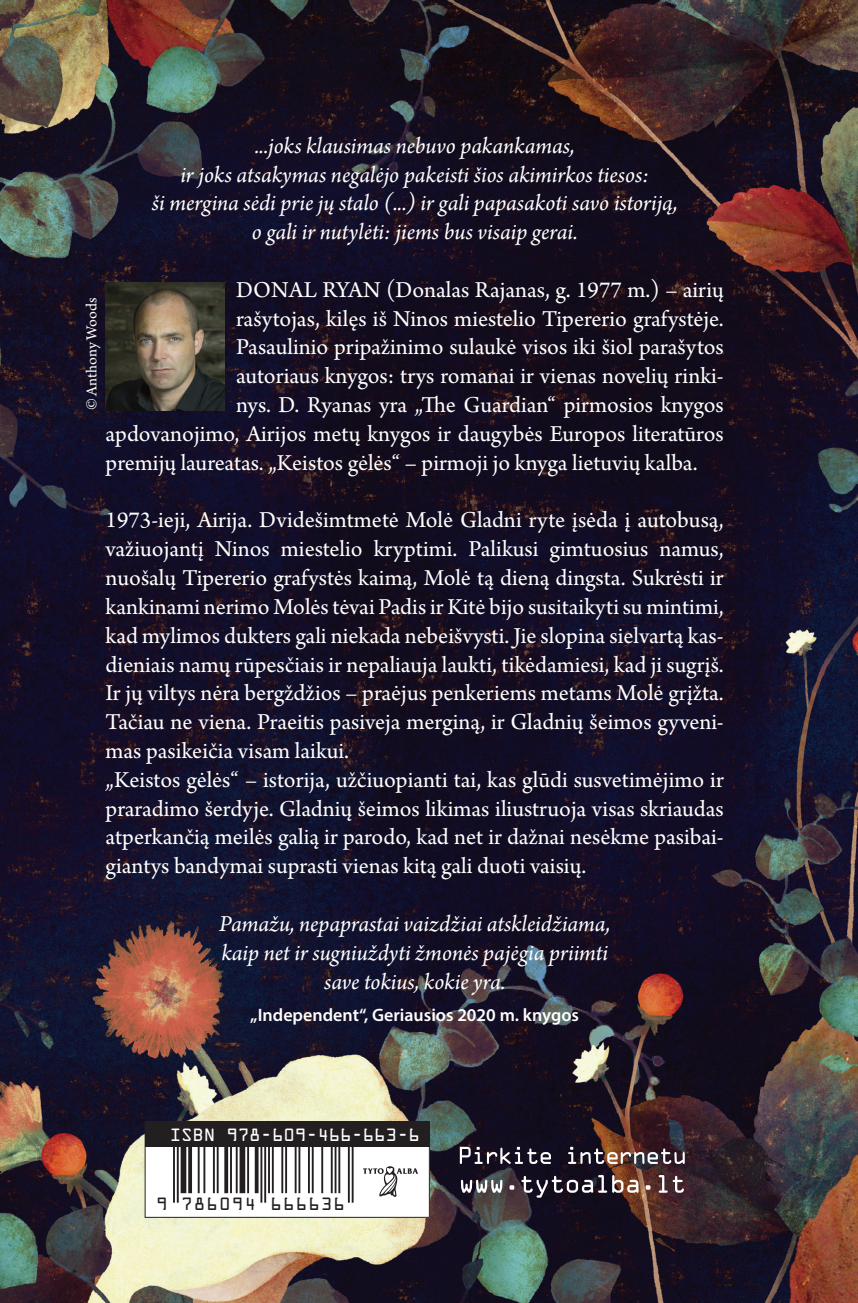
<style>
.page{position:relative;width:858px;height:1303px;background:#fff}
.page>*{position:absolute;margin:0;border:0;box-sizing:border-box;transform-origin:0 0}
.t1{font:24px/28.8px "Arno Pro";color:#fff;text-align:justify}
.t2{font:italic 24px/28.8px "Arno Pro";letter-spacing:-.005em;color:#fff;text-align:center}
.t3{font:600 18px "Myriad Pro";color:#fff}
.t4{font:16px "OCRA Std";letter-spacing:-.01em;color:#fff}
.t5{font:16px "OCRA Std";letter-spacing:.07em;color:#231f20}
.t6{font:16px "Arno Pro";color:#fff}
</style>
<div class="page">
<img style="left:0;top:0;width:858px;height:1302px">
<div style="left:145px;top:1121px;width:284px;height:95px;background:#fff"></div>
<div style="left:145px;top:1121px;width:284px;height:25px;background:#231f20"></div>
<svg style="left:363px;top:1166px;width:55px;height:31px"></svg>
<hr style="left:177px;top:1145px;width:2px;height:57px;background:#231f20">
<hr style="left:173px;top:1145px;width:2px;height:57px;background:#231f20">
<div style="left:181px;top:1145px;width:5px;height:47px;background:#231f20"></div>
<svg style="left:188px;top:1146px;width:4px;height:46px"></svg>
<hr style="left:217px;top:1145px;width:2px;height:47px;background:#231f20">
<hr style="left:213px;top:1145px;width:2px;height:47px;background:#231f20">
<hr style="left:203px;top:1145px;width:2px;height:47px;background:#231f20">
<hr style="left:198px;top:1145px;width:2px;height:47px;background:#231f20">
<svg style="left:224px;top:1146px;width:4px;height:46px"></svg>
<hr style="left:236px;top:1145px;width:2px;height:47px;background:#231f20">
<hr style="left:230px;top:1145px;width:2px;height:47px;background:#231f20">
<div style="left:239px;top:1145px;width:6px;height:47px;background:#231f20"></div>
<hr style="left:247px;top:1145px;width:2px;height:47px;background:#231f20">
<hr style="left:255px;top:1145px;width:3px;height:47px;background:#231f20">
<hr style="left:352px;top:1145px;width:1px;height:57px;background:#231f20">
<hr style="left:348px;top:1145px;width:2px;height:57px;background:#231f20">
<hr style="left:338px;top:1145px;width:2px;height:47px;background:#231f20">
<hr style="left:334px;top:1145px;width:2px;height:47px;background:#231f20">
<hr style="left:331px;top:1145px;width:2px;height:47px;background:#231f20">
<hr style="left:321px;top:1145px;width:2px;height:47px;background:#231f20">
<hr style="left:312px;top:1145px;width:2px;height:47px;background:#231f20">
<hr style="left:308px;top:1145px;width:2px;height:47px;background:#231f20">
<hr style="left:298px;top:1145px;width:2px;height:47px;background:#231f20">
<hr style="left:295px;top:1145px;width:1px;height:47px;background:#231f20">
<hr style="left:285px;top:1145px;width:2px;height:47px;background:#231f20">
<hr style="left:281px;top:1145px;width:2px;height:47px;background:#231f20">
<hr style="left:272px;top:1145px;width:2px;height:47px;background:#231f20">
<hr style="left:268px;top:1145px;width:2px;height:47px;background:#231f20">
<hr style="left:264px;top:1145px;width:2px;height:57px;background:#231f20">
<hr style="left:260px;top:1145px;width:2px;height:57px;background:#231f20">
<img style="left:461px;top:1174px;width:223px;height:23px">
<svg style="left:460px;top:1146px;width:225px;height:17px;background:#5a4e55"></svg>
<img style="left:106px;top:282px;width:119px;height:128px">
<p class="t2" style="left:152px;top:132px;width:527px">...joks klausimas nebuvo pakankamas,<br>ir joks atsakymas negalėjo pakeisti šios akimirkos tiesos:<br>ši mergina sėdi prie jų stalo (...) ir gali papasakoti savo istoriją,</p>
<p class="t2" style="left:252px;top:219px;width:327px">o gali ir nutylėti: jiems bus visaip gerai.</p>
<p class="t1" style="left:236px;top:276px;width:489px">DONAL RYAN (Donalas Rajanas, g. 1977 m.) – airių</p>
<p class="t1" style="left:236px;top:305px;width:489px">rašytojas, kilęs iš Ninos miestelio Tipererio grafystėje.</p>
<p class="t1" style="left:236px;top:334px;width:489px">Pasaulinio pripažinimo sulaukė visos iki šiol parašytos</p>
<p class="t1" style="left:236px;top:363px;width:489px">autoriaus knygos: trys romanai ir vienas novelių rinki-</p>
<p class="t1" style="left:236px;top:391px;width:489px">nys. D. Ryanas yra „The Guardian“ pirmosios knygos</p>
<p class="t1" style="left:106px;top:420px;width:619px">apdovanojimo, Airijos metų knygos ir daugybės Europos literatūros</p>
<p class="t1" style="left:106px;top:449px;width:593px">premijų laureatas. „Keistos gėlės“ – pirmoji jo knyga lietuvių kalba.</p>
<p class="t1" style="left:106px;top:507px;width:620px">1973-ieji, Airija. Dvidešimtmetė Molė Gladni ryte įsėda į autobusą, važiuojantį Ninos miestelio kryptimi. Palikusi gimtuosius namus, nuošalų Tipererio grafystės kaimą, Molė tą dieną dingsta. Sukrėsti ir kankinami nerimo Molės tėvai Padis ir Kitė bijo susitaikyti su mintimi, kad mylimos dukters gali niekada nebeišvysti. Jie slopina sielvartą kas&shy;dieniais namų rūpesčiais ir nepaliauja laukti, tikėdamiesi, kad ji sugrįš.<br>Ir jų viltys nėra bergždžios – praėjus penkeriems metams Molė grįžta.<br>Tačiau ne viena. Praeitis pasiveja merginą, ir Gladnių šeimos gyveni&shy;mas pasikeičia visam laikui.</p>
<p class="t1" style="left:106px;top:766px;width:620px">„Keistos gėlės“ – istorija, užčiuopianti tai, kas glūdi susvetimėjimo ir praradimo šerdyje. Gladnių šeimos likimas iliustruoja visas skriaudas atperkančią meilės galią ir parodo, kad net ir dažnai nesėkme pasibai&shy;giantys bandymai suprasti vienas kitą gali duoti vaisių.</p>
<p class="t2" style="left:219px;top:910px;width:392px">Pamažu, nepaprastai vaizdžiai atskleidžiama, kaip net ir sugniuždyti žmonės pajėgia priimti save tokius, kokie yra.</p>
<p class="t3" style="left:250px;top:1003px;width:330px">„Independent“, Geriausios 2020 m. knygos</p>
<p class="t6" style="left:82px;top:410px;width:115px;rotate:-90deg">© Anthony Woods</p>
<p class="t4" style="left:170px;top:1127px;width:252px">ISBN 978-609-466-663-6</p>
<p class="t5" style="left:156px;top:1196px;width:190px">9 786094 666636</p>
</div>
